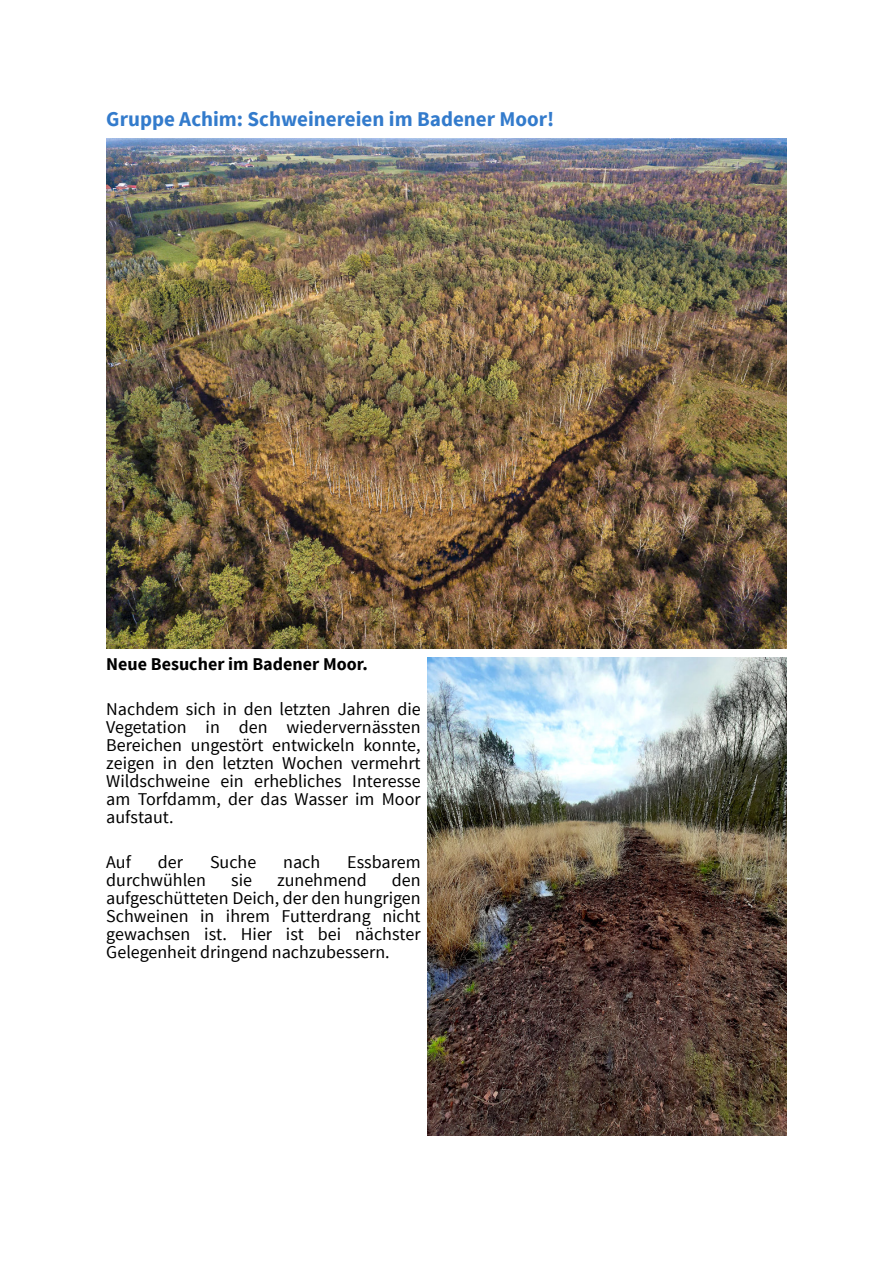
<style>
.page{position:relative;width:893px;height:1263px;background:#fff}
.page>*{position:absolute;margin:0;border:0;box-sizing:border-box;transform-origin:0 0}
.t1{font:700 21px "Source Sans Pro";color:#337bcc}
.t2{font:18px/18px "Source Sans Pro";color:#000;text-align:justify}
.t3{font:700 18px "Source Sans Pro";color:#000}
</style>
<div class="page">
<img style="left:106px;top:138px;width:681px;height:510px">
<img style="left:428px;top:657px;width:359px;height:478px">
<p class="t1" style="left:106px;top:111px;width:450px">Gruppe Achim: Schweinereien im Badener Moor!</p>
<p class="t3" style="left:106px;top:656px;width:263px">Neue Besucher im Badener Moor.</p>
<p class="t2" style="left:106px;top:701px;width:316px">Nachdem sich in den letzten Jahren die Vegetation in den wiedervernässten Bereichen ungestört entwickeln konnte, zeigen in den letzten Wochen vermehrt Wildschweine ein erhebliches Interesse am Torfdamm, der das Wasser im Moor aufstaut.</p>
<p class="t2" style="left:106px;top:854px;width:26px">Auf</p>
<p class="t2" style="left:158px;top:854px;width:27px">der</p>
<p class="t2" style="left:210px;top:854px;width:48px">Suche</p>
<p class="t2" style="left:283px;top:854px;width:39px">nach</p>
<p class="t2" style="left:347px;top:854px;width:75px">Essbarem</p>
<p class="t2" style="left:106px;top:872px;width:101px">durchwühlen</p>
<p class="t2" style="left:231px;top:872px;width:22px">sie</p>
<p class="t2" style="left:277px;top:872px;width:91px">zunehmend</p>
<p class="t2" style="left:106px;top:872px;width:316px;text-indent:286px">den aufgeschütteten Deich, der den hungrigen Schweinen in ihrem Futterdrang nicht gewachsen ist. Hier ist bei nächster Gelegenheit dringend nachzubessern.</p>
</div>
